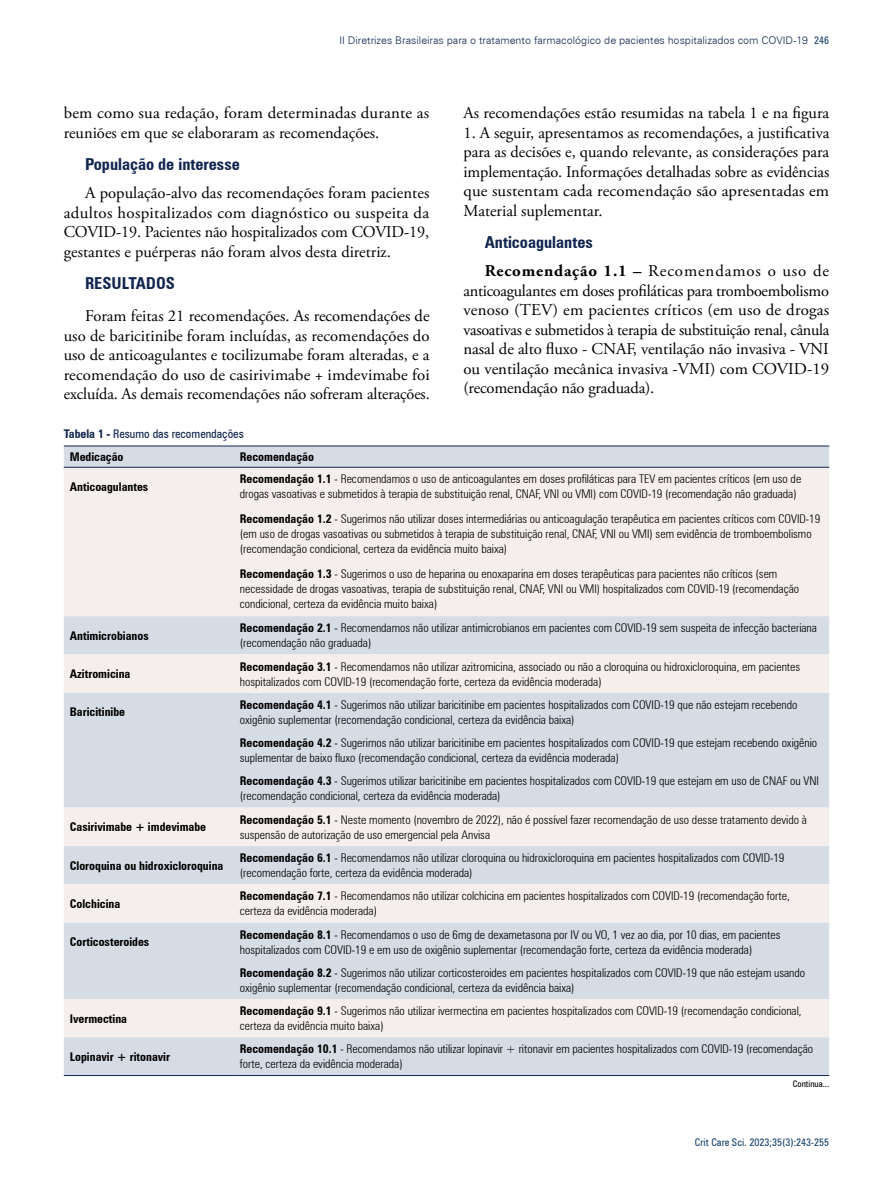
<style>
.page{position:relative;width:893px;height:1191px;background:#fff}
.page>*{position:absolute;margin:0;border:0;box-sizing:border-box;transform-origin:0 0}
.t1{font:16.5px/19.5px "Adobe Garamond Pro";color:#000;text-align:justify}
.t2{font:700 condensed 16.5px "Zurich BT";color:#12254f}
.t3{font:300 condensed 12px/15px "Zurich BT";color:#000}
.t4{font:700 condensed 12px "Zurich BT";color:#000}
.t5{font:condensed 12px "Zurich BT";color:#12254f}
.t6{font:300 10.5px "Zurich BT";color:#12254f}
.t7{font:condensed 10.5px "Zurich BT";color:#163f6d}
.t8{font:condensed 9px "Zurich BT";color:#000}
.s1{font-weight:400;font-stretch:condensed;color:#163f6d}
.s2{font-weight:700}
</style>
<div class="page">
<div style="left:64px;top:447px;width:765px;height:628px;background:#d5dce4"></div>
<svg style="left:64px;top:468px;width:765px;height:569px;background:#e5e6e8"></svg>
<hr style="left:64px;top:446px;width:170px;height:1px;background:#12254f">
<hr style="left:234px;top:446px;width:595px;height:1px;background:#12254f">
<hr style="left:64px;top:467px;width:170px;height:1px;background:#12254f">
<hr style="left:234px;top:467px;width:595px;height:1px;background:#12254f">
<hr style="left:64px;top:1075px;width:170px;height:1px;background:#12254f">
<hr style="left:234px;top:1075px;width:595px;height:1px;background:#12254f">
<p class="t6" style="left:339px;top:34px;width:491px">II Diretrizes Brasileiras para o tratamento farmacológico de pacientes hospitalizados com COVID-19 <span class="s1">246</span></p>
<h1 class="t1" style="left:64px;top:104px;width:367px">bem como sua redação, foram determinadas durante as reuniões em que se elaboraram as recomendações.</h1>
<h1 class="t2" style="left:85px;top:154px;width:156px">População de interesse</h1>
<h1 class="t1" style="left:64px;top:184px;width:367px;text-indent:21px">A população-alvo das recomendações foram pacientes adultos hospitalizados com diagnóstico ou suspeita da COVID-19. Pacientes não hospitalizados com COVID-19, gestantes e puérperas não foram alvos desta diretriz.</h1>
<h1 class="t2" style="left:85px;top:273px;width:91px">RESULTADOS</h1>
<p class="t1" style="left:64px;top:307px;width:367px;text-indent:21px">Foram feitas 21 recomendações. As recomendações de uso de baricitinibe foram incluídas, as recomendações do uso de anticoagulantes e tocilizumabe foram alteradas, e a recomendação do uso de casirivimabe + imdevimabe foi excluída. As demais recomendações não sofreram alterações.</p>
<p class="t5" style="left:64px;top:427px;width:182px"><span class="s2">Tabela 1 -</span> Resumo das recomendações</p>
<h1 class="t1" style="left:463px;top:104px;width:367px">As recomendações estão resumidas na tabela 1 e na figura</h1>
<p class="t1" style="left:463px;top:123px;width:367px">1. A seguir, apresentamos as recomendações, a justificativa para as decisões e, quando relevante, as considerações para implementação. Informações detalhadas sobre as evidências que sustentam cada recomendação são apresentadas em Material suplementar.</p>
<h1 class="t2" style="left:485px;top:232px;width:109px">Anticoagulantes</h1>
<p class="t1" style="left:463px;top:262px;width:367px;text-indent:21px"><span class="s2">Recomendação 1.1 –</span> Recomendamos o uso de anticoagulantes em doses profiláticas para tromboembolismo venoso (TEV) em pacientes críticos (em uso de drogas vasoativas e submetidos à terapia de substituição renal, cânula nasal de alto fluxo - CNAF, ventilação não invasiva - VNI ou ventilação mecânica invasiva -VMI) com COVID-19 (recomendação não graduada).</p>
<p class="t4" style="left:70px;top:449px;width:55px">Medicação</p>
<p class="t4" style="left:240px;top:449px;width:76px">Recomendação</p>
<p class="t4" style="left:70px;top:479px;width:80px">Anticoagulantes</p>
<p class="t3" style="left:240px;top:471px;width:563px"><span class="s2">Recomendação 1.1</span> - Recomendamos o uso de anticoagulantes em doses profiláticas para TEV em pacientes críticos (em uso de drogas vasoativas e submetidos à terapia de substituição renal, CNAF, VNI ou VMI) com COVID-19 (recomendação não graduada)</p>
<p class="t3" style="left:240px;top:511px;width:582px"><span class="s2">Recomendação 1.2</span> - Sugerimos não utilizar doses intermediárias ou anticoagulação terapêutica em pacientes críticos com COVID-19 (em uso de drogas vasoativas ou submetidos à terapia de substituição renal, CNAF, VNI ou VMI) sem evidência de tromboembolismo (recomendação condicional, certeza da evidência muito baixa)</p>
<p class="t3" style="left:240px;top:566px;width:561px"><span class="s2">Recomendação 1.3</span> - Sugerimos o uso de heparina ou enoxaparina em doses terapêuticas para pacientes não críticos (sem necessidade de drogas vasoativas, terapia de substituição renal, CNAF, VNI ou VMI) hospitalizados com COVID-19 (recomendação condicional, certeza da evidência muito baixa)</p>
<p class="t4" style="left:70px;top:628px;width:80px">Antimicrobianos</p>
<p class="t3" style="left:240px;top:620px;width:579px"><span class="s2">Recomendação 2.1</span> - Recomendamos não utilizar antimicrobianos em pacientes com COVID-19 sem suspeita de infecção bacteriana (recomendação não graduada)</p>
<p class="t4" style="left:70px;top:666px;width:62px">Azitromicina</p>
<p class="t3" style="left:240px;top:659px;width:562px"><span class="s2">Recomendação 3.1</span> - Recomendamos não utilizar azitromicina, associado ou não a cloroquina ou hidroxicloroquina, em pacientes hospitalizados com COVID-19 (recomendação forte, certeza da evidência moderada)</p>
<p class="t4" style="left:70px;top:705px;width:57px">Baricitinibe</p>
<p class="t3" style="left:240px;top:697px;width:559px"><span class="s2">Recomendação 4.1</span> - Sugerimos não utilizar baricitinibe em pacientes hospitalizados com COVID-19 que não estejam recebendo oxigênio suplementar (recomendação condicional, certeza da evidência baixa)</p>
<p class="t3" style="left:240px;top:735px;width:579px"><span class="s2">Recomendação 4.2</span> - Sugerimos não utilizar baricitinibe em pacientes hospitalizados com COVID-19 que estejam recebendo oxigênio suplementar de baixo fluxo (recomendação condicional, certeza da evidência moderada)</p>
<p class="t3" style="left:240px;top:773px;width:581px"><span class="s2">Recomendação 4.3</span> - Sugerimos utilizar baricitinibe em pacientes hospitalizados com COVID-19 que estejam em uso de CNAF ou VNI (recomendação condicional, certeza da evidência moderada)</p>
<p class="t4" style="left:70px;top:819px;width:138px">Casirivimabe + imdevimabe</p>
<p class="t3" style="left:240px;top:812px;width:569px"><span class="s2">Recomendação 5.1</span> - Neste momento (novembro de 2022), não é possível fazer recomendação de uso desse tratamento devido à suspensão de autorização de uso emergencial pela Anvisa</p>
<p class="t4" style="left:70px;top:858px;width:155px">Cloroquina ou hidroxicloroquina</p>
<p class="t3" style="left:240px;top:850px;width:546px"><span class="s2">Recomendação 6.1</span> - Recomendamos não utilizar cloroquina ou hidroxicloroquina em pacientes hospitalizados com COVID-19 (recomendação forte, certeza da evidência moderada)</p>
<p class="t4" style="left:70px;top:896px;width:52px">Colchicina</p>
<p class="t3" style="left:240px;top:888px;width:551px"><span class="s2">Recomendação 7.1</span> - Recomendamos não utilizar colchicina em pacientes hospitalizados com COVID-19 (recomendação forte, certeza da evidência moderada)</p>
<p class="t4" style="left:70px;top:934px;width:81px">Corticosteroides</p>
<p class="t3" style="left:240px;top:926px;width:542px"><span class="s2">Recomendação 8.1</span> - Recomendamos o uso de 6mg de dexametasona por IV ou VO, 1 vez ao dia, por 10 dias, em pacientes hospitalizados com COVID-19 e em uso de oxigênio suplementar (recomendação forte, certeza da evidência moderada)</p>
<p class="t3" style="left:240px;top:965px;width:567px"><span class="s2">Recomendação 8.2</span> - Sugerimos não utilizar corticosteroides em pacientes hospitalizados com COVID-19 que não estejam usando oxigênio suplementar (recomendação condicional, certeza da evidência baixa)</p>
<p class="t4" style="left:70px;top:1011px;width:59px">Ivermectina</p>
<p class="t3" style="left:240px;top:1003px;width:563px"><span class="s2">Recomendação 9.1</span> - Sugerimos não utilizar ivermectina em pacientes hospitalizados com COVID-19 (recomendação condicional, certeza da evidência muito baixa)</p>
<p class="t4" style="left:70px;top:1049px;width:102px">Lopinavir + ritonavir</p>
<p class="t3" style="left:240px;top:1041px;width:575px"><span class="s2">Recomendação 10.1</span> - Recomendamos não utilizar lopinavir + ritonavir em pacientes hospitalizados com COVID-19 (recomendação forte, certeza da evidência moderada)</p>
<p class="t8" style="left:793px;top:1078px;width:38px">Continua...</p>
<p class="t7" style="left:695px;top:1135px;width:136px">Crit Care Sci. 2023;35(3):243-255</p>
</div>
